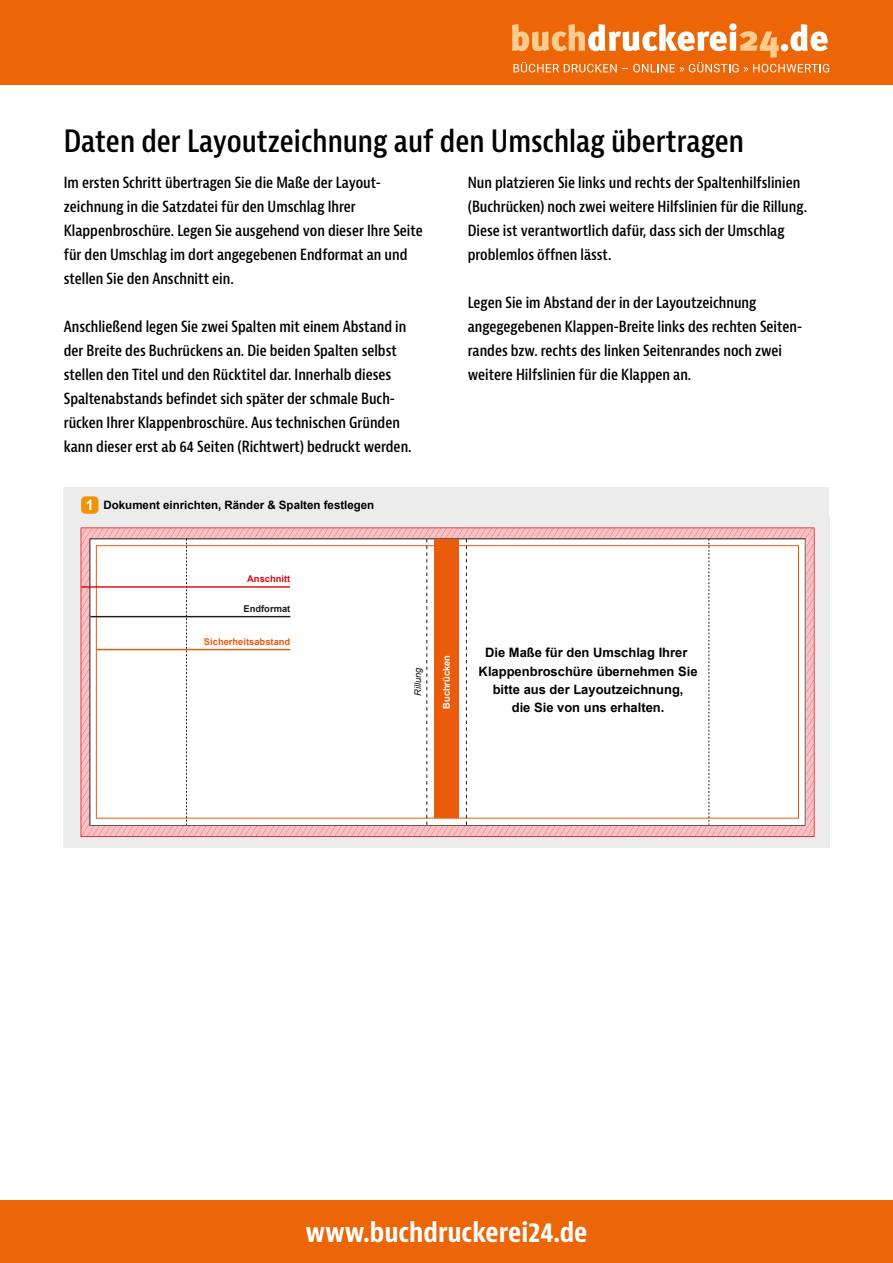
<style>
.page{position:relative;width:893px;height:1263px;background:#fff}
.page>*{position:absolute;margin:0;border:0;box-sizing:border-box;transform-origin:0 0}
.t1{font:600 condensed 30px "Bernina Sans";color:#000}
.t2{font:700 condensed 27px "Bernina Sans";color:#fff}
.t3{font:600 condensed 15px/24px "Bernina Sans";color:#000}
.t4{font:700 12.9px/18.3px "Arial";color:#000;text-align:center}
.t5{font:700 11.55px "Arial";color:#000}
.t6{font:700 9.3px "Arial";color:#ea5b0c}
.t7{font:700 9.3px "Arial";color:#fff}
.t8{font:700 9.3px "Arial";color:#e30613}
.t9{font:700 9.3px "Arial";color:#1d1d1b}
.t10{font:italic 9.3px "Arial";color:#1d1d1b}
.s1{font-size:14.4px;color:#fff}
</style>
<div class="page">
<div style="left:0;top:1200px;width:893px;height:63px;background:#ec6608"></div>
<div style="left:0;top:0;width:893px;height:85px;background:#ec6608"></div>
<svg style="left:512px;top:23px;width:317px;height:49px"></svg>
<div style="left:64px;top:488px;width:765px;height:360px;background:#ececec"></div>
<div style="left:81px;top:496px;width:17px;height:18px;background:#f39200;border-radius:4px"></div>
<svg style="left:81px;top:528px;width:733px;height:308px;fill:#f8c1c4"></svg>
<div style="left:90px;top:539px;width:715px;height:287px;background:#fff"></div>
<svg style="left:466px;top:539px;width:1px;height:286px"></svg>
<svg style="left:427px;top:539px;width:1px;height:286px"></svg>
<svg style="left:709px;top:539px;width:1px;height:286px"></svg>
<svg style="left:186px;top:539px;width:1px;height:286px"></svg>
<hr style="left:81px;top:586px;width:209px;height:2px;background:#e30613">
<hr style="left:90px;top:616px;width:200px;height:1px;background:#1d1d1b">
<hr style="left:96px;top:649px;width:194px;height:1px;background:#ea5b0c">
<div style="left:435px;top:539px;width:24px;height:279px;background:#ea5b0c"></div>
<h1 class="t1" style="left:64px;top:123px;width:682px">Daten der Layoutzeichnung auf den Umschlag übertragen</h1>
<p class="t3" style="left:64px;top:171px;width:361px">Im ersten Schritt übertragen Sie die Maße der Layout&shy;zeichnung in die Satzdatei für den Umschlag Ihrer Klappenbroschüre. Legen Sie ausgehend von dieser Ihre Seite für den Umschlag im dort angegebenen Endformat an und stellen Sie den Anschnitt ein.</p>
<p class="t3" style="left:64px;top:315px;width:349px">Anschließend legen Sie zwei Spalten mit einem Abstand in der Breite des Buchrückens an. Die beiden Spalten selbst stellen den Titel und den Rücktitel dar. Innerhalb dieses Spaltenabstands befindet sich später der schmale Buch&shy;rücken Ihrer Klappenbroschüre. Aus technischen Gründen kann dieser erst ab 64 Seiten (Richtwert) bedruckt werden.</p>
<p class="t5" style="left:86px;top:496px;width:290px"><span class="s1">1</span> Dokument einrichten, Ränder &amp; Spalten festlegen</p>
<p class="t3" style="left:468px;top:171px;width:341px">Nun platzieren Sie links und rechts der Spaltenhilfslinien (Buchrücken) noch zwei weitere Hilfslinien für die Rillung.<br>Diese ist verantwortlich dafür, dass sich der Umschlag problemlos öffnen lässt.</p>
<p class="t3" style="left:468px;top:291px;width:335px">Legen Sie im Abstand der in der Layoutzeichnung angegegebenen Klappen-Breite links des rechten Seiten&shy;randes bzw. rechts des linken Seitenrandes noch zwei weitere Hilfslinien für die Klappen an.</p>
<p class="t8" style="left:247px;top:572px;width:45px">Anschnitt</p>
<p class="t9" style="left:244px;top:602px;width:48px">Endformat</p>
<p class="t6" style="left:204px;top:635px;width:88px">Sicherheitsabstand</p>
<p class="t10" style="left:412px;top:696px;width:30px;rotate:-90deg">Rillung</p>
<p class="t7" style="left:440px;top:709px;width:56px;rotate:-90deg">Buchrücken</p>
<p class="t4" style="left:479px;top:644px;width:220px">Die Maße für den Umschlag Ihrer<br>Klappenbroschüre übernehmen Sie bitte aus der Layoutzeichnung,<br>die Sie von uns erhalten.</p>
<h2 class="t2" style="left:305px;top:1216px;width:284px">www.buchdruckerei24.de</h2>
</div>
